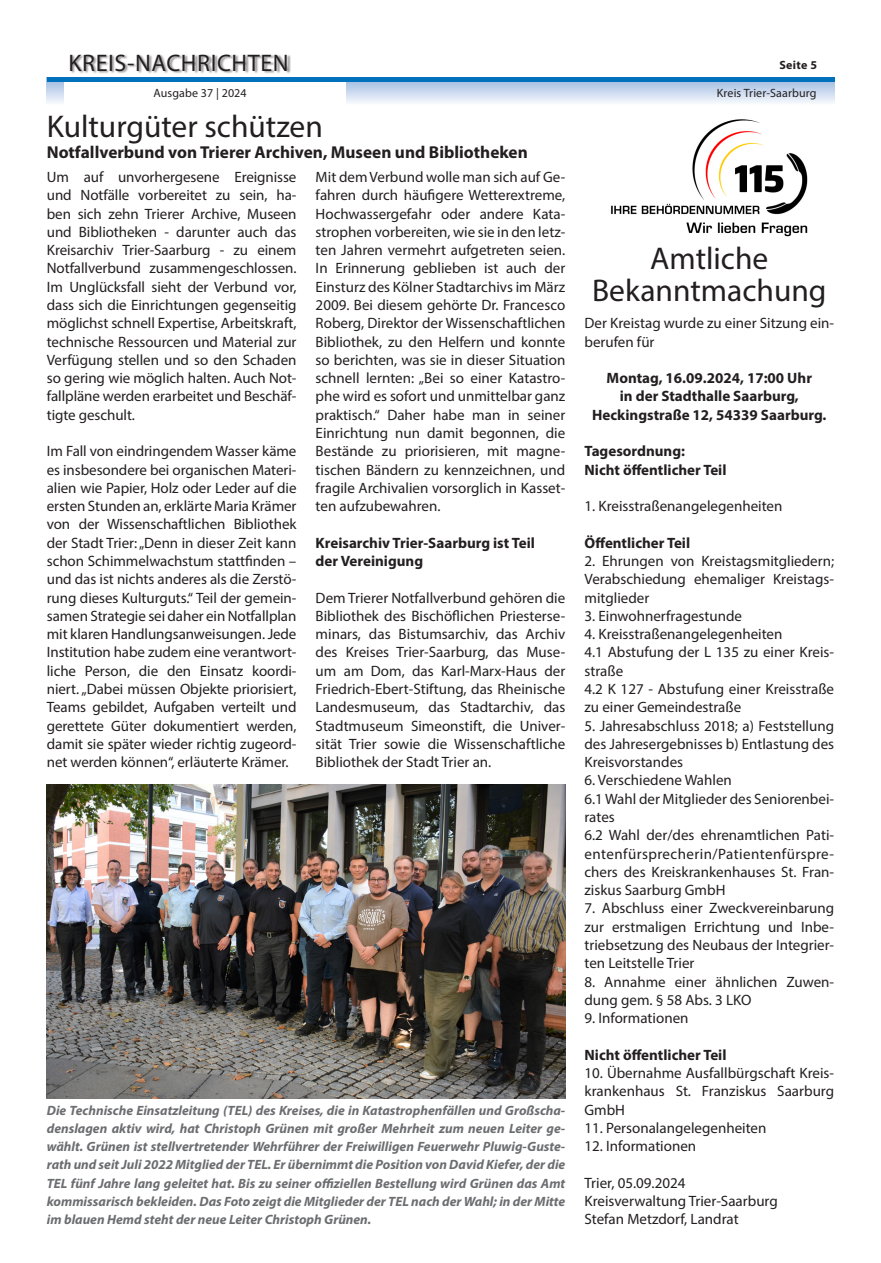
<style>
.page{position:relative;width:881px;height:1263px;background:#fff}
.page>*{position:absolute;margin:0;border:0;box-sizing:border-box;transform-origin:0 0}
.Headline{font:31.5px "Myriad Pro";color:#231f20}
.t1{font:24px "Myriad Pro";letter-spacing:.025em;color:#231f20}
.Subline{font:700 17.25px "Myriad Pro";color:#231f20}
.Fließtext{font:15px/18.3px "Myriad Pro";color:#231f20;text-align:justify}
.Fließtext-2{font:700 15px "Myriad Pro";color:#231f20}
.Bilduntertitel{font:italic 700 13.5px/18.3px "Myriad Pro";color:#6c6d70;text-align:justify}
.t2{font:12px "Myriad Pro";letter-spacing:.01em;color:#231f20}
.t3{font:700 12px "Myriad Pro";letter-spacing:.025em;color:#231f20}
</style>
<div class="page">
<svg style="left:47px;top:82px;width:786px;height:21px;background:#cedbef"></svg>
<div style="left:64px;top:0;width:281px;height:113px;background:#fff"></div>
<div style="left:71px;top:54px;width:220px;height:20px;background:#231f20;opacity:.5"></div>
<hr style="left:47px;top:78px;width:786px;height:4px;background:#0072bc">
<img style="left:47px;top:784px;width:518px;height:314px">
<img style="left:611px;top:119px;width:197px;height:118px">
<h2 class="t1" style="left:68px;top:48px;width:221px">KREIS-NACHRICHTEN</h2>
<p class="t2" style="left:153px;top:86px;width:95px">Ausgabe 37 | 2024</p>
<p class="Headline" style="left:47px;top:107px;width:277px">Kulturgüter schützen</p>
<p class="Subline" style="left:47px;top:141px;width:482px">Notfallverbund von Trierer Archiven, Museen und Bibliotheken</p>
<p class="Fließtext" style="left:47px;top:168px;width:251px">Um auf unvorhergesene Ereignisse und Notfälle vorbereitet zu sein, ha&shy;ben sich zehn Trierer Archive, Museen und Bibliotheken - darunter auch das Kreisarchiv Trier-Saarburg - zu einem Notfallverbund zusammengeschlossen.<br>Im Unglücksfall sieht der Verbund vor, dass sich die Einrichtungen gegenseitig möglichst schnell Expertise, Arbeitskraft, technische Ressourcen und Material zur Verfügung stellen und so den Schaden so gering wie möglich halten. Auch Not&shy;fallpläne werden erarbeitet und Beschäf&shy;tigte geschult.</p>
<p class="Fließtext" style="left:47px;top:442px;width:251px">Im Fall von eindringendem Wasser käme es insbesondere bei organischen Materi&shy;alien wie Papier, Holz oder Leder auf die ersten Stunden an, erklärte Maria Krämer von der Wissenschaftlichen Bibliothek der Stadt Trier: „Denn in dieser Zeit kann schon Schimmelwachstum stattfinden – und das ist nichts anderes als die Zerstö&shy;rung dieses Kulturguts.“ Teil der gemein&shy;samen Strategie sei daher ein Notfallplan mit klaren Handlungsanweisungen. Jede Institution habe zudem eine verantwort&shy;liche Person, die den Einsatz koordi&shy;niert. „Dabei müssen Objekte priorisiert, Teams gebildet, Aufgaben verteilt und gerettete Güter dokumentiert werden, damit sie später wieder richtig zugeord&shy;net werden können“, erläuterte Krämer.</p>
<p class="Fließtext" style="left:315px;top:168px;width:251px">Mit dem Verbund wolle man sich auf Ge&shy;fahren durch häufigere Wetterextreme, Hochwassergefahr oder andere Kata&shy;strophen vorbereiten, wie sie in den letz&shy;ten Jahren vermehrt aufgetreten seien.<br>In Erinnerung geblieben ist auch der Einsturz des Kölner Stadtarchivs im März 2009. Bei diesem gehörte Dr. Francesco Roberg, Direktor der Wissenschaftlichen Bibliothek, zu den Helfern und konnte so berichten, was sie in dieser Situation schnell lernten: „Bei so einer Katastro&shy;phe wird es sofort und unmittelbar ganz praktisch.“ Daher habe man in seiner Einrichtung nun damit begonnen, die Bestände zu priorisieren, mit magne&shy;tischen Bändern zu kennzeichnen, und fragile Archivalien vorsorglich in Kasset&shy;ten aufzubewahren.</p>
<p class="Fließtext-2" style="left:315px;top:533px;width:221px">Kreisarchiv Trier-Saarburg ist Teil</p>
<p class="Fließtext-2" style="left:315px;top:551px;width:109px">der Vereinigung</p>
<p class="Fließtext" style="left:315px;top:588px;width:251px">Dem Trierer Notfallverbund gehören die Bibliothek des Bischöflichen Priesterse&shy;minars, das Bistumsarchiv, das Archiv des Kreises Trier-Saarburg, das Muse&shy;um am Dom, das Karl-Marx-Haus der Friedrich-Ebert-Stiftung, das Rheinische Landesmuseum, das Stadtarchiv, das Stadtmuseum Simeonstift, die Univer&shy;sität Trier sowie die Wissenschaftliche Bibliothek der Stadt Trier an.</p>
<p class="Bilduntertitel" style="left:47px;top:1100px;width:520px">Die Technische Einsatzleitung (TEL) des Kreises, die in Katastrophenfällen und Großscha&shy;denslagen aktiv wird, hat Christoph Grünen mit großer Mehrheit zum neuen Leiter ge&shy;wählt. Grünen ist stellvertretender Wehrführer der Freiwilligen Feuerwehr Pluwig-Guste&shy;rath und seit Juli 2022 Mitglied der TEL. Er übernimmt die Position von David Kiefer, der die TEL fünf Jahre lang geleitet hat. Bis zu seiner offiziellen Bestellung wird Grünen das Amt kommissarisch bekleiden. Das Foto zeigt die Mitglieder der TEL nach der Wahl; in der Mitte im blauen Hemd steht der neue Leiter Christoph Grünen.</p>
<p class="t3" style="left:779px;top:57px;width:39px">Seite 5</p>
<p class="t2" style="left:716px;top:86px;width:101px">Kreis Trier-Saarburg</p>
<p class="Headline" style="left:650px;top:239px;width:119px">Amtliche</p>
<p class="Headline" style="left:592px;top:271px;width:236px">Bekanntmachung</p>
<p class="Fließtext" style="left:584px;top:314px;width:251px">Der Kreistag wurde zu einer Sitzung ein&shy;berufen für</p>
<p class="Fließtext-2" style="left:606px;top:368px;width:207px">Montag, 16.09.2024, 17:00 Uhr</p>
<p class="Fließtext-2" style="left:619px;top:387px;width:180px">in der Stadthalle Saarburg,</p>
<p class="Fließtext-2" style="left:592px;top:405px;width:236px">Heckingstraße 12, 54339 Saarburg.</p>
<p class="Fließtext-2" style="left:584px;top:441px;width:102px">Tagesordnung:</p>
<p class="Fließtext-2" style="left:584px;top:460px;width:143px">Nicht öffentlicher Teil</p>
<p class="Fließtext" style="left:584px;top:497px;width:199px">1. Kreisstraßenangelegenheiten</p>
<p class="Fließtext-2" style="left:584px;top:533px;width:107px">Öffentlicher Teil</p>
<p class="Fließtext" style="left:584px;top:552px;width:251px">2. Ehrungen von Kreistagsmitgliedern; Verabschiedung ehemaliger Kreistags&shy;mitglieder</p>
<p class="Fließtext" style="left:584px;top:606px;width:159px">3. Einwohnerfragestunde</p>
<p class="Fließtext" style="left:584px;top:625px;width:199px">4. Kreisstraßenangelegenheiten</p>
<p class="Fließtext" style="left:584px;top:643px;width:251px">4.1 Abstufung der L 135 zu einer Kreis&shy;straße</p>
<p class="Fließtext" style="left:584px;top:680px;width:251px">4.2 K 127 - Abstufung einer Kreisstraße zu einer Gemeindestraße</p>
<p class="Fließtext" style="left:584px;top:716px;width:251px">5. Jahresabschluss 2018; a) Feststellung des Jahresergebnisses b) Entlastung des Kreisvorstandes</p>
<p class="Fließtext" style="left:584px;top:771px;width:149px">6. Verschiedene Wahlen</p>
<p class="Fließtext" style="left:584px;top:789px;width:251px">6.1 Wahl der Mitglieder des Seniorenbei&shy;rates</p>
<p class="Fließtext" style="left:584px;top:826px;width:251px">6.2 Wahl der/des ehrenamtlichen Pati&shy;entenfürsprecherin/Patientenfürspre&shy;chers des Kreiskrankenhauses St. Fran&shy;ziskus Saarburg GmbH</p>
<p class="Fließtext" style="left:584px;top:899px;width:251px">7. Abschluss einer Zweckvereinbarung zur erstmaligen Errichtung und Inbe&shy;triebsetzung des Neubaus der Integrier&shy;ten Leitstelle Trier</p>
<p class="Fließtext" style="left:584px;top:972px;width:251px">8. Annahme einer ähnlichen Zuwen&shy;dung gem. § 58 Abs. 3 LKO</p>
<p class="Fließtext" style="left:584px;top:1009px;width:105px">9. Informationen</p>
<p class="Fließtext-2" style="left:584px;top:1045px;width:143px">Nicht öffentlicher Teil</p>
<p class="Fließtext" style="left:584px;top:1063px;width:251px">10. Übernahme Ausfallbürgschaft Kreis&shy;krankenhaus St. Franziskus Saarburg GmbH</p>
<p class="Fließtext" style="left:584px;top:1118px;width:183px">11. Personalangelegenheiten</p>
<p class="Fließtext" style="left:584px;top:1137px;width:113px">12. Informationen</p>
<p class="Fließtext" style="left:584px;top:1173px;width:102px">Trier, 05.09.2024</p>
<p class="Fließtext" style="left:584px;top:1191px;width:195px">Kreisverwaltung Trier-Saarburg</p>
<p class="Fließtext" style="left:584px;top:1210px;width:156px">Stefan Metzdorf, Landrat</p>
</div>
